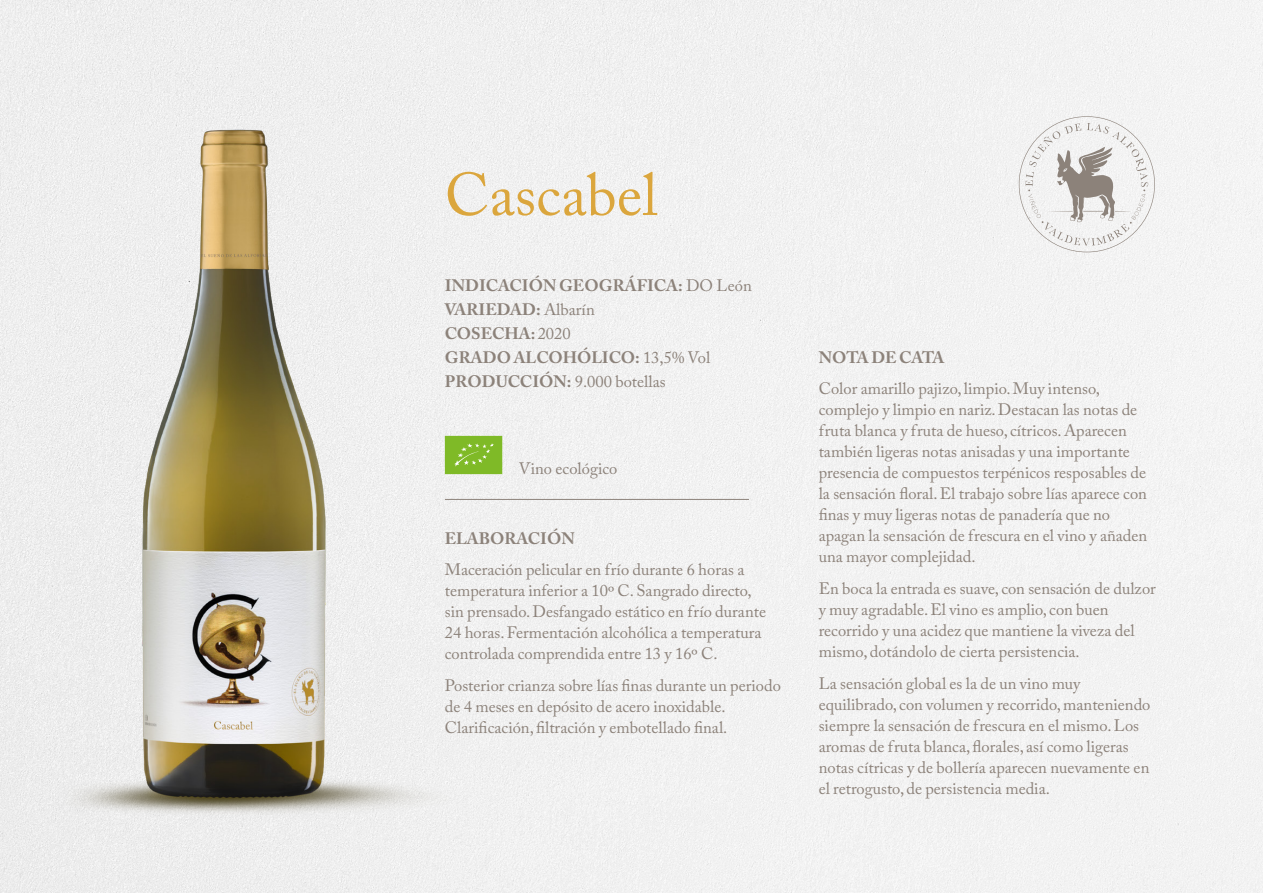
<style>
.page{position:relative;width:1263px;height:893px;background:#f2f2f2}
.page>*{position:absolute;margin:0;border:0;box-sizing:border-box;transform-origin:0 0}
.t1{font:59.7px "Adobe Caslon Pro";color:#dba63d}
.t2{font:16.5px/21px "Adobe Caslon Pro";color:#8c827a}
.t3{font:700 16.5px/24px "Adobe Caslon Pro";color:#8c827a}
.s1{font-weight:400}
</style>
<div class="page">
<img style="left:0;top:55px;width:504px;height:808px">
<svg style="left:1019px;top:116px;width:136px;height:136px"></svg>
<hr style="left:445px;top:499px;width:304px;height:1px;background:#8c827a">
<svg style="left:445px;top:436px;width:57px;height:38px;background:#84bc30"></svg>
<h1 class="t1" style="left:445px;top:159px;width:214px">Cascabel</h1>
<p class="t3" style="left:445px;top:273px;width:308px">INDICACIÓN GEOGRÁFICA: <span class="s1">DO León<br></span>VARIEDAD: <span class="s1">Albarín<br></span>COSECHA: <span class="s1">2020<br></span>GRADO ALCOHÓLICO: <span class="s1">13,5% Vol<br></span>PRODUCCIÓN: <span class="s1">9.000 botellas</span></p>
<p class="t2" style="left:519px;top:458px;width:100px">Vino ecológico</p>
<p class="t3" style="left:445px;top:526px;width:131px">ELABORACIÓN</p>
<p class="t2" style="left:445px;top:559px;width:323px">Maceración pelicular en frío durante 6 horas a temperatura inferior a 10º C.Sangrado directo, sin prensado.Desfangado estático en frío durante 24 horas.Fermentación alcohólica a temperatura controlada comprendida entre 13 y 16º C.</p>
<p class="t2" style="left:445px;top:675px;width:338px">Posterior crianza sobre lías finas durante un periodo de 4 meses en depósito de acero inoxidable.<br>Clarificación,filtración y embotellado final.</p>
<p class="t3" style="left:819px;top:345px;width:127px">NOTA DE CATA</p>
<p class="t2" style="left:819px;top:378px;width:330px">Color amarillo pajizo, limpio.Muy intenso, complejo y limpio en nariz.Destacan las notas de fruta blanca y fruta de hueso, cítricos.Aparecen también ligeras notas anisadas y una importante presencia de compuestos terpénicos resposables de la sensación floral.El trabajo sobre lías aparece con finas y muy ligeras notas de panadería que no apagan la sensación de frescura en el vino y añaden una mayor complejidad.</p>
<p class="t2" style="left:819px;top:578px;width:339px">En boca la entrada es suave, con sensación de dulzor y muy agradable.El vino es amplio, con buen recorrido y una acidez que mantiene la viveza del mismo, dotándolo de cierta persistencia.</p>
<p class="t2" style="left:819px;top:672px;width:333px">La sensación global es la de un vino muy equilibrado, con volumen y recorrido,manteniendo siempre la sensación de frescura en el mismo.Los aromas de fruta blanca,florales, así como ligeras notas cítricas y de bollería aparecen nuevamente en el retrogusto, de persistencia media.</p>
</div>
